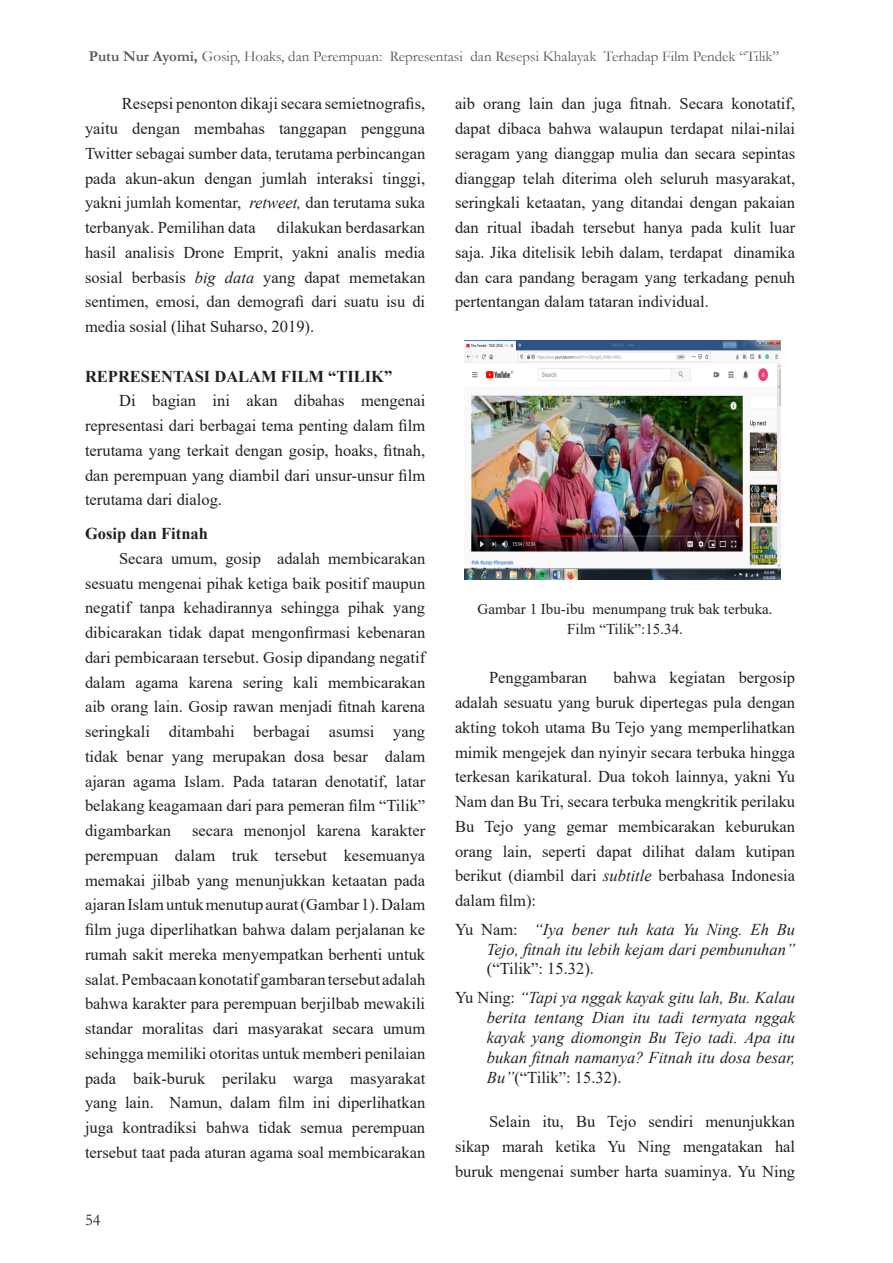
<style>
.page{position:relative;width:893px;height:1263px;background:#fff}
.page>*{position:absolute;margin:0;border:0;box-sizing:border-box;transform-origin:0 0}
.t1{font:16.5px/24.8px "Times New Roman";color:#231f20;text-align:justify}
.t2{font:italic 16.5px/19.8px "Times New Roman";color:#231f20;text-align:justify}
.t3{font:700 16.5px "Times New Roman";color:#231f20}
.t4{font:16.5px "Garamond";color:#231f20}
.t5{font:15px "Garamond";color:#57585a}
.t6{font:15px "Times New Roman";color:#231f20}
.s1{font-weight:700}
.s2{font-style:italic}
.s3{font-style:normal}
</style>
<div class="page">
<img style="left:465px;top:341px;width:315px;height:238px">
<p class="t5" style="left:89px;top:46px;width:692px"><span class="s1">Putu Nur Ayomi,</span> Gosip, Hoaks, dan Perempuan: Representasi dan Resepsi Khalayak Terhadap Film Pendek “Tilik”</p>
<p class="t1" style="left:85px;top:91px;width:342px;text-indent:37px">Resepsi penonton dikaji secara semietnografis, yaitu dengan membahas tanggapan pengguna Twitter sebagai sumber data, terutama perbincangan pada akun-akun dengan jumlah interaksi tinggi, yakni jumlah komentar, <span class="s2">retweet,</span> dan terutama suka terbanyak. Pemilihan data</p>
<p class="t1" style="left:455px;top:91px;width:342px">aib orang lain dan juga fitnah. Secara konotatif, dapat dibaca bahwa walaupun terdapat nilai-nilai seragam yang dianggap mulia dan secara sepintas dianggap telah diterima oleh seluruh masyarakat, seringkali ketaatan, yang ditandai dengan pakaian dan ritual ibadah tersebut hanya pada kulit luar saja. Jika ditelisik lebih dalam, terdapat dinamika dan cara pandang beragam yang terkadang penuh pertentangan dalam tataran individual.</p>
<p class="t1" style="left:85px;top:215px;width:342px;text-indent:192px">dilakukan berdasarkan hasil analisis Drone Emprit, yakni analis media sosial berbasis <span class="s2">big data</span> yang dapat memetakan sentimen, emosi, dan demografi dari suatu isu di media sosial (lihat Suharso, 2019).</p>
<p class="t3" style="left:85px;top:364px;width:309px">REPRESENTASI DALAM FILM “TILIK”</p>
<p class="t1" style="left:85px;top:388px;width:342px;text-indent:34px">Di bagian ini akan dibahas mengenai representasi dari berbagai tema penting dalam film terutama yang terkait dengan gosip, hoaks, fitnah, dan perempuan yang diambil dari unsur-unsur film terutama dari dialog.</p>
<p class="t3" style="left:85px;top:522px;width:124px">Gosip dan Fitnah</p>
<p class="t1" style="left:85px;top:545px;width:342px;text-indent:34px">Secara umum, gosip adalah membicarakan sesuatu mengenai pihak ketiga baik positif maupun negatif tanpa kehadirannya sehingga pihak yang dibicarakan tidak dapat mengonfirmasi kebenaran dari pembicaraan tersebut. Gosip dipandang negatif dalam agama karena sering kali membicarakan aib orang lain. Gosip rawan menjadi fitnah karena seringkali ditambahi berbagai asumsi yang tidak benar yang merupakan dosa besar dalam ajaran agama Islam. Pada tataran denotatif, latar belakang keagamaan dari para pemeran film “Tilik” digambarkan</p>
<p class="t6" style="left:478px;top:598px;width:296px">Gambar 1 Ibu-ibu menumpang truk bak terbuka.</p>
<p class="t6" style="left:567px;top:618px;width:117px">Film “Tilik”:15.34.</p>
<p class="t1" style="left:489px;top:665px;width:100px">Penggambaran</p>
<p class="t1" style="left:455px;top:665px;width:342px;text-indent:158px">bahwa kegiatan bergosip adalah sesuatu yang buruk dipertegas pula dengan akting tokoh utama Bu Tejo yang memperlihatkan mimik mengejek dan nyinyir secara terbuka hingga terkesan karikatural. Dua tokoh lainnya, yakni Yu Nam dan Bu Tri, secara terbuka mengkritik perilaku Bu Tejo yang gemar membicarakan keburukan orang lain, seperti dapat dilihat dalam kutipan berikut (diambil dari <span class="s2">subtitle</span> berbahasa Indonesia dalam film):</p>
<p class="t2" style="left:487px;top:919px;width:310px;text-indent:-32px"><span class="s3">Yu Nam:</span> “Iya bener tuh kata Yu Ning. Eh Bu Tejo, fitnah itu lebih kejam dari pembunuhan” <span class="s3">(“Tilik”: 15.32).</span></p>
<p class="t2" style="left:487px;top:987px;width:310px;text-indent:-32px"><span class="s3">Yu Ning:</span> “Tapi ya nggak kayak gitu lah, Bu. Kalau berita tentang Dian itu tadi ternyata nggak kayak yang diomongin Bu Tejo tadi. Apa itu bukan fitnah namanya? Fitnah itu dosa besar, Bu”<span class="s3">(“Tilik”: 15.32).</span></p>
<p class="t1" style="left:455px;top:1108px;width:342px;text-indent:34px">Selain itu, Bu Tejo sendiri menunjukkan sikap marah ketika Yu Ning mengatakan hal buruk mengenai sumber harta suaminya. Yu Ning</p>
<p class="t1" style="left:85px;top:818px;width:342px;text-indent:107px">secara menonjol karena karakter perempuan dalam truk tersebut kesemuanya memakai jilbab yang menunjukkan ketaatan pada ajaran Islam untuk menutup aurat (Gambar 1). Dalam film juga diperlihatkan bahwa dalam perjalanan ke rumah sakit mereka menyempatkan berhenti untuk salat. Pembacaan konotatif gambaran tersebut adalah bahwa karakter para perempuan berjilbab mewakili standar moralitas dari masyarakat secara umum sehingga memiliki otoritas untuk memberi penilaian pada baik-buruk perilaku warga masyarakat yang lain. Namun, dalam film ini diperlihatkan juga kontradiksi bahwa tidak semua perempuan tersebut taat pada aturan agama soal membicarakan</p>
<p class="t4" style="left:85px;top:1208px;width:17px">54</p>
</div>
